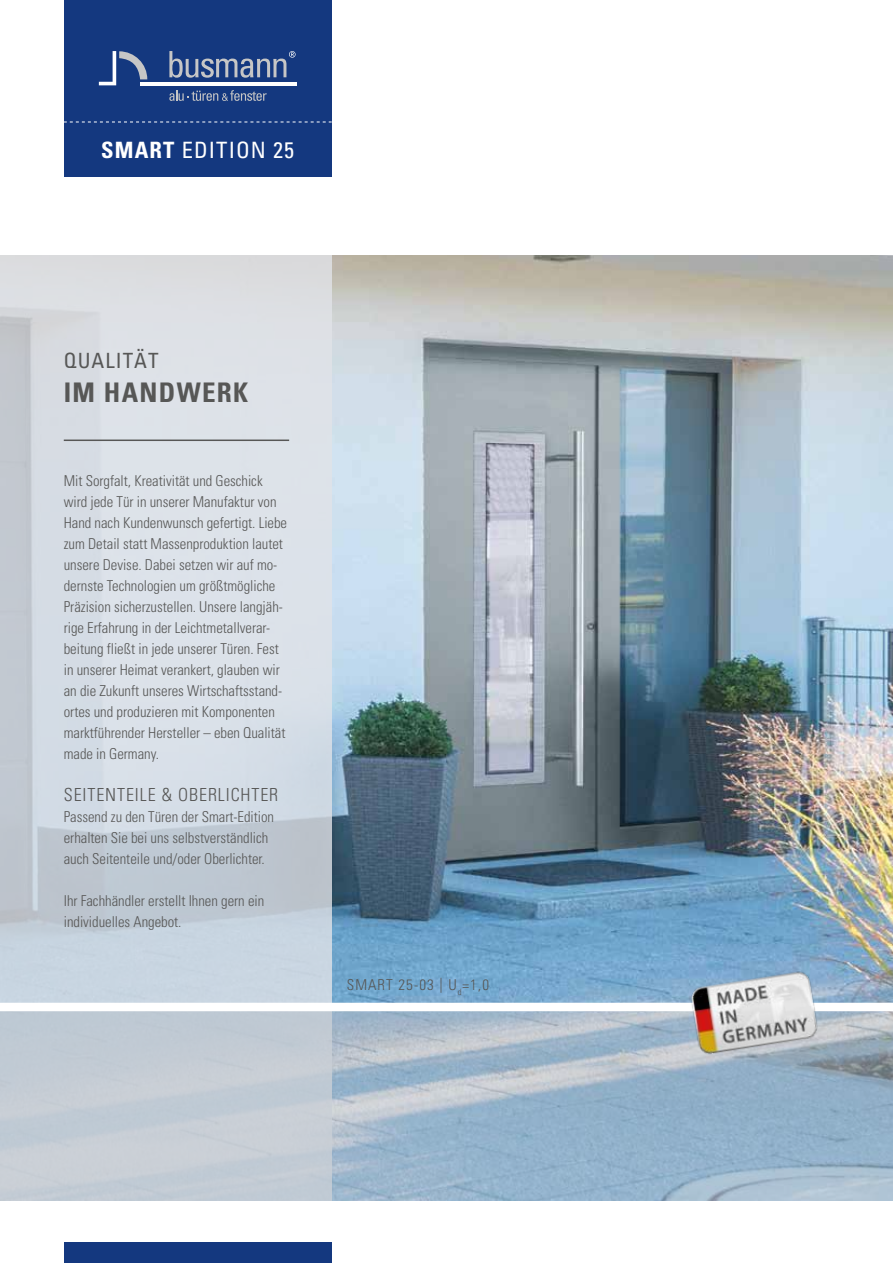
<style>
.page{position:relative;width:893px;height:1263px;background:#fff}
.page>*{position:absolute;margin:0;border:0;box-sizing:border-box;transform-origin:0 0}
.t1{font:700 condensed 27px "Univers";letter-spacing:.05em;color:#575756}
.t2{font:condensed 22.5px "Univers";letter-spacing:.05em;color:#fff}
.t3{font:condensed 21px "Univers";letter-spacing:.05em;color:#575756}
.t4{font:300 condensed 18px "Univers";letter-spacing:.05em;color:#575756}
.t5{font:300 condensed 15px/21px "Univers";color:#575756}
.t6{font:300 condensed 15px "Univers";letter-spacing:.075em;color:#575756}
.s1{font-weight:700}
</style>
<div class="page">
<img style="left:332px;top:255px;width:561px;height:748px">
<div style="left:64px;top:0;width:268px;height:176px;background:#14387f"></div>
<hr style="left:140px;top:82px;width:157px;height:3px;background:#fff">
<svg style="left:99px;top:51px;width:48px;height:34px"></svg>
<svg style="left:169px;top:90px;width:98px;height:11px"></svg>
<svg style="left:169px;top:51px;width:127px;height:27px"></svg>
<svg style="left:64px;top:122px;width:268px;height:1px"></svg>
<div style="left:64px;top:1242px;width:268px;height:21px;background:#14387f"></div>
<svg style="left:0;top:255px;width:332px;height:748px;background:#d2d9e1"></svg>
<svg style="left:0;top:1011px;width:893px;height:189px;background:#acbece"></svg>
<hr style="left:64px;top:439px;width:225px;height:2px;background:#575756">
<img style="left:677px;top:961px;width:156px;height:105px">
<h2 class="t2" style="left:101px;top:136px;width:195px"><span class="s1">SMART</span> EDITION 25</h2>
<h3 class="t3" style="left:64px;top:348px;width:96px">QUALITÄT</h3>
<h1 class="t1" style="left:64px;top:376px;width:186px">IM HANDWERK</h1>
<p class="t5" style="left:64px;top:470px;width:225px">Mit Sorgfalt, Kreativität und Geschick wird jede Tür in unserer Manufaktur von Hand nach Kundenwunsch gefertigt. Liebe zum Detail statt Massenproduktion lautet unsere Devise. Dabei setzen wir auf mo&shy;dernste Technologien um größtmögliche Präzision sicherzustellen. Unsere langjäh&shy;rige Erfahrung in der Leichtmetallverar&shy;beitung fließt in jede unserer Türen. Fest in unserer Heimat verankert, glauben wir an die Zukunft unseres Wirtschaftsstand&shy;ortes und produzieren mit Komponenten marktführender Hersteller – eben Qualität made in Germany.</p>
<p class="t4" style="left:64px;top:784px;width:216px">SEITENTEILE &amp; OBERLICHTER</p>
<p class="t5" style="left:64px;top:806px;width:212px">Passend zu den Türen der Smart-Edition erhalten Sie bei uns selbstverständlich auch Seitenteile und/oder Oberlichter.</p>
<p class="t5" style="left:64px;top:890px;width:202px">Ihr Fachhändler erstellt Ihnen gern ein individuelles Angebot.</p>
<p class="t6" style="left:347px;top:976px;width:144px">SMART 25-03 | U<sub>d</sub>=1,0</p>
</div>
